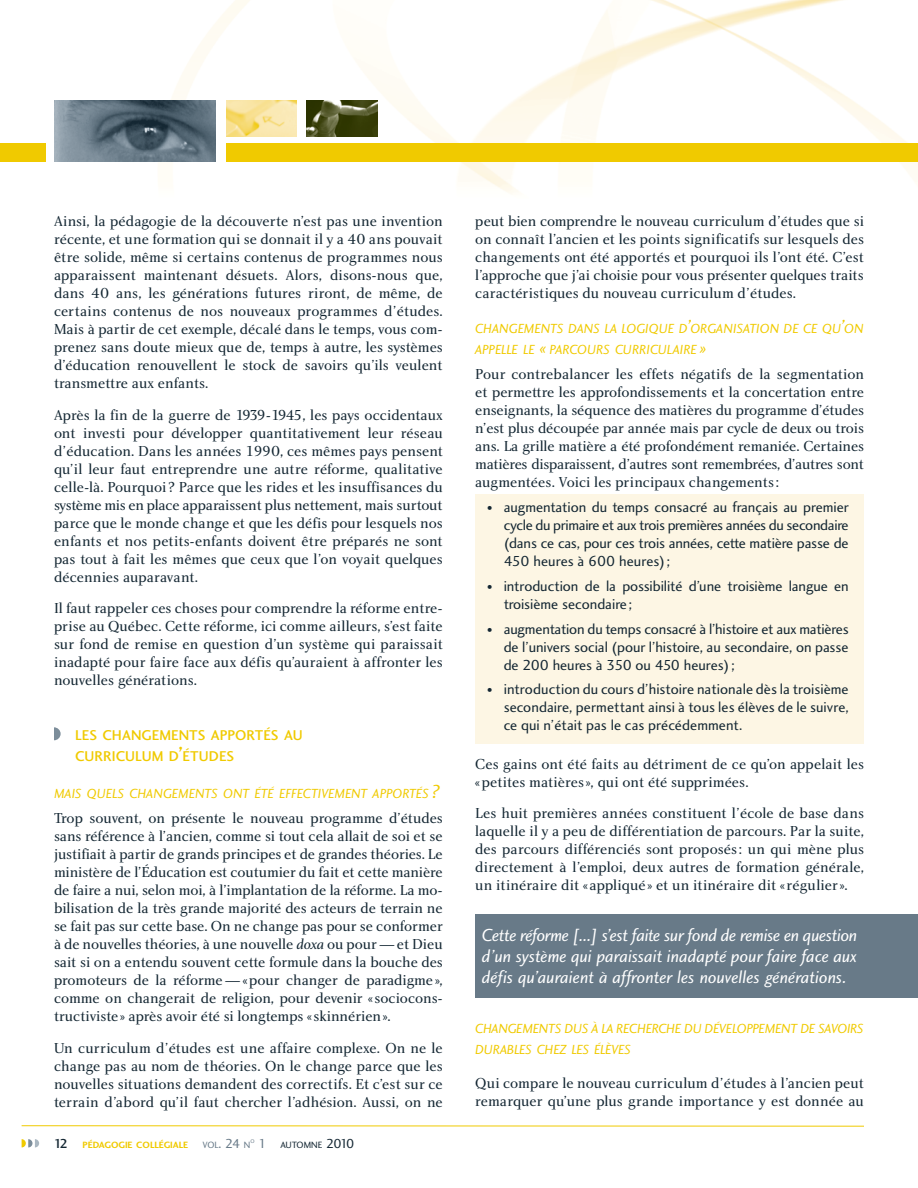
<style>
.page{position:relative;width:918px;height:1188px;background:#fff}
.page>*{position:absolute;margin:0;border:0;box-sizing:border-box;transform-origin:0 0}
.t1{font:18px/21px "Charlotte Sans Book Italic Plain";color:#fff;text-align:justify}
.t2{font:15px/18px "Charlotte Book Plain";color:#142733;text-align:justify}
.t3{font:15px/18px "Charlotte Sans Book Plain";letter-spacing:-.005em;color:#142733;text-align:justify}
.t4{font:14.7px/21px "Charlotte Sans Medium Plain";letter-spacing:.005em;color:#f0ca00}
.t5{font:13.65px/21px "Charlotte Sans Book Italic Plain";letter-spacing:-.025em;color:#f0ca00}
.t6{font:13.65px/21px "Charlotte Sans Book Italic Plain";letter-spacing:-.005em;color:#f0ca00}
.t7{font:9.45px "Charlotte Sans Bold Plain";color:#f0ca00}
.t8{font:9.45px "Charlotte Sans Book Plain";color:#142733}
.t9{font:9.45px "Charlotte Sans Book Plain";color:#687a88}
.t10{font:5.55px "Charlotte Sans Book Plain";color:#687a88}
.s1{font-size:21px}
.s2{font-size:19.5px}
.s3{font-family:"Charlotte Book Italic Plain"}
.s4{font-family:"Charlotte Sans Medium Plain";font-size:13.5px;color:#142733}
.s5{font-size:13.5px}
.s6{font-size:13.5px;color:#687a88}
.s7{font-size:12px}
</style>
<div class="page">
<div style="left:475px;top:494px;width:389px;height:250px;background:#fdf6e4"></div>
<img style="left:0;top:0;width:918px;height:194px">
<img style="left:54px;top:101px;width:162px;height:61px">
<img style="left:307px;top:101px;width:70px;height:36px">
<img style="left:226px;top:101px;width:70px;height:36px">
<svg style="left:54px;top:727px;width:7px;height:13px"></svg>
<div style="left:475px;top:914px;width:443px;height:84px;background:#687a88"></div>
<hr style="left:22px;top:1125px;width:842px;height:2px;background:#f0ca00">
<div style="left:227px;top:144px;width:691px;height:18px;background:#f0ca00"></div>
<div style="left:0;top:144px;width:46px;height:18px;background:#f0ca00"></div>
<svg style="left:22px;top:1139px;width:17px;height:9px"></svg>
<p class="t2" style="left:54px;top:213px;width:390px">Ainsi, la pédagogie de la découverte n’est pas une invention récente, et une formation qui se donnait il y a 40 ans pouvait être solide, même si certains contenus de programmes nous apparaissent maintenant désuets. Alors, disons-nous que, dans 40 ans, les générations futures riront, de même, de certains contenus de nos nouveaux programmes d’études.<br>Mais à partir de cet exemple, décalé dans le temps, vous com&shy;prenez sans doute mieux que de, temps à autre, les systèmes d’éducation renouvellent le stock de savoirs qu’ils veulent transmettre aux enfants.</p>
<p class="t2" style="left:54px;top:407px;width:391px">Après la fin de la guerre de 1939-1945, les pays occidentaux ont investi pour développer quantitativement leur réseau d’éducation. Dans les années 1990, ces mêmes pays pensent qu’il leur faut entreprendre une autre réforme, qualitative celle-là. Pourquoi ? Parce que les rides et les insuffisances du système mis en place apparaissent plus nettement, mais surtout parce que le monde change et que les défis pour lesquels nos enfants et nos petits-enfants doivent être préparés ne sont pas tout à fait les mêmes que ceux que l’on voyait quelques décennies auparavant.</p>
<p class="t2" style="left:54px;top:600px;width:390px">Il faut rappeler ces choses pour comprendre la réforme entre&shy;prise au Québec. Cette réforme, ici comme ailleurs, s’est faite sur fond de remise en question d’un système qui paraissait inadapté pour faire face aux défis qu’auraient à affronter les nouvelles générations.</p>
<p class="t4" style="left:75px;top:726px;width:229px">LES CHANGEMENTS APPORTÉS AU<br>CURRICULUM D<span class="s1">’</span>ÉTUDES</p>
<p class="t5" style="left:54px;top:784px;width:388px">MAIS QUELS CHANGEMENTS ONT ÉTÉ EFFECTIVEMENT APPORTÉS <span class="s2">?</span></p>
<p class="t2" style="left:54px;top:810px;width:390px">Trop souvent, on présente le nouveau programme d’études sans référence à l’ancien, comme si tout cela allait de soi et se justifiait à partir de grands principes et de grandes théories. Le ministère de l’Éducation est coutumier du fait et cette manière de faire a nui, selon moi, à l’implantation de la réforme. La mo&shy;bilisation de la très grande majorité des acteurs de terrain ne se fait pas sur cette base. On ne change pas pour se conformer à de nouvelles théories, à une nouvelle <span class="s3">doxa</span> ou pour — et Dieu sait si on a entendu souvent cette formule dans la bouche des promoteurs de la réforme — « pour changer de paradigme », comme on changerait de religion, pour devenir « sociocons&shy;tructiviste » après avoir été si longtemps « skinnérien ».</p>
<p class="t2" style="left:54px;top:1040px;width:390px">Un curriculum d’études est une affaire complexe. On ne le change pas au nom de théories. On le change parce que les nouvelles situations demandent des correctifs. Et c’est sur ce terrain d’abord qu’il faut chercher l’adhésion. Aussi, on ne</p>
<p class="t7" style="left:54px;top:1141px;width:136px"><span class="s4">12</span> PÉDAGOGIE COLLÉGIALE</p>
<p class="t9" style="left:202px;top:1141px;width:49px">VOL<span class="s5">. 24</span> N</p>
<p class="t10" style="left:250px;top:1139px;width:6px">O</p>
<p class="t8" style="left:258px;top:1141px;width:97px"><span class="s6">1</span> AUTOMNE <span class="s5">2010</span></p>
<p class="t2" style="left:475px;top:213px;width:390px">peut bien comprendre le nouveau curriculum d’études que si on connaît l’ancien et les points significatifs sur lesquels des changements ont été apportés et pourquoi ils l’ont été. C’est l’approche que j’ai choisie pour vous présenter quelques traits caractéristiques du nouveau curriculum d’études.</p>
<p class="t6" style="left:475px;top:319px;width:390px">CHANGEMENTS DANS LA LOGIQUE D<span class="s2">’</span>ORGANISATION DE CE QU<span class="s2">’</span>ON<br>APPELLE LE <span class="s2">«</span> PARCOURS CURRICULAIRE <span class="s2">»</span></p>
<p class="t2" style="left:475px;top:367px;width:390px">Pour contrebalancer les effets négatifs de la segmentation et permettre les approfondissements et la concertation entre enseignants, la séquence des matières du programme d’études n’est plus découpée par année mais par cycle de deux ou trois ans. La grille matière a été profondément remaniée. Certaines matières disparaissent, d’autres sont remembrées, d’autres sont augmentées. Voici les principaux changements :</p>
<p class="t3" style="left:504px;top:500px;width:347px;text-indent:-17px"><span class="s7">•</span> augmentation du temps consacré au français au premier cycle du primaire et aux trois premières années du secondaire (dans ce cas, pour ces trois années, cette matière passe de 450 heures à 600 heures) ;</p>
<p class="t3" style="left:504px;top:578px;width:347px;text-indent:-16px"><span class="s7">•</span> introduction de la possibilité d’une troisième langue en troisième secondaire ;</p>
<p class="t3" style="left:504px;top:621px;width:347px;text-indent:-17px"><span class="s7">•</span> augmentation du temps consacré à l’histoire et aux matières de l’univers social (pour l’histoire, au secondaire, on passe de 200 heures à 350 ou 450 heures) ;</p>
<p class="t3" style="left:504px;top:682px;width:347px;text-indent:-17px"><span class="s7">•</span> introduction du cours d’histoire nationale dès la troisième secondaire, permettant ainsi à tous les élèves de le suivre, ce qui n’était pas le cas précédemment.</p>
<p class="t2" style="left:475px;top:756px;width:390px">Ces gains ont été faits au détriment de ce qu’on appelait les « petites matières », qui ont été supprimées.</p>
<p class="t2" style="left:475px;top:806px;width:390px">Les huit premières années constituent l’école de base dans laquelle il y a peu de différentiation de parcours. Par la suite, des parcours différenciés sont proposés : un qui mène plus directement à l’emploi, deux autres de formation générale, un itinéraire dit « appliqué » et un itinéraire dit « régulier ».</p>
<p class="t1" style="left:482px;top:926px;width:377px">Cette réforme [...] s’est faite sur fond de remise en question d’un système qui paraissait inadapté pour faire face aux défis qu’auraient à affronter les nouvelles générations.</p>
<p class="t5" style="left:475px;top:1019px;width:390px">CHANGEMENTS DUS À LA RECHERCHE DU DÉVELOPPEMENT DE SAVOIRS<br>DURABLES CHEZ LES ÉLÈVES</p>
<p class="t2" style="left:475px;top:1076px;width:390px">Qui compare le nouveau curriculum d’études à l’ancien peut remarquer qu’une plus grande importance y est donnée au</p>
</div>
